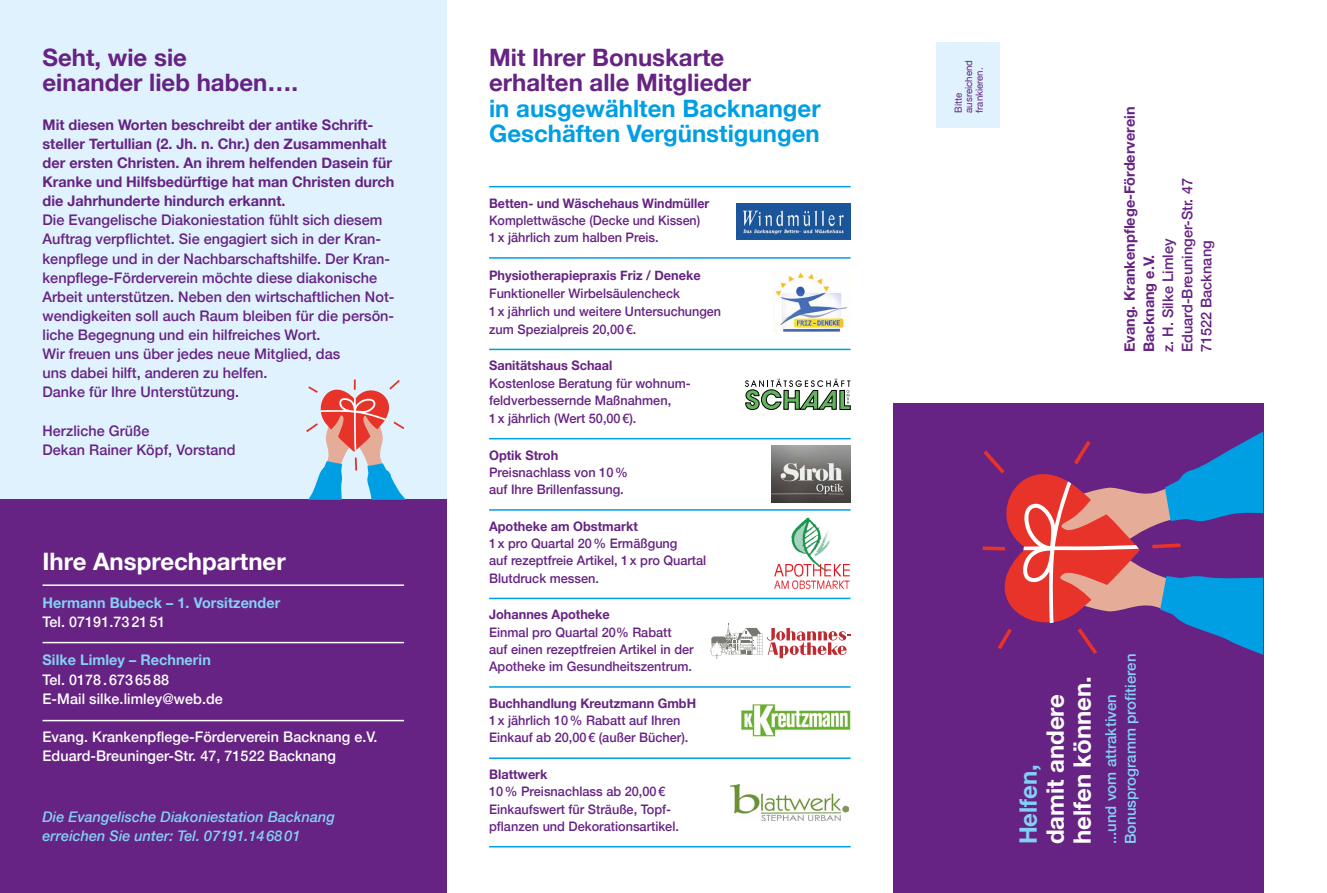
<style>
.page{position:relative;width:1327px;height:893px;background:#fff}
.page>*{position:absolute;margin:0;border:0;box-sizing:border-box;transform-origin:0 0}
.t1{font:700 24px/25.5px "Helvetica Neue";color:#662383}
.t2{font:700 24px/25.5px "Helvetica Neue";color:#009fe3}
.t3{font:700 24px/27px "Helvetica Neue";color:#fff}
.t4{font:700 24px "Helvetica Neue";color:#83d0f5}
.t5{font:500 15px/19.5px "Helvetica Neue";color:#83d0f5}
.t6{font:500 14.7px/19.2px "Helvetica Neue";color:#662383}
.t7{font:700 14.7px/19.2px "Helvetica Neue";color:#662383}
.t8{font:500 14.7px/19.2px "Helvetica Neue";letter-spacing:.005em;color:#fff}
.t9{font:italic 500 14.7px/19.2px "Helvetica Neue";letter-spacing:.005em;color:#83d0f5}
.t10{font:700 14.7px "Helvetica Neue";letter-spacing:.005em;color:#83d0f5}
.t11{font:500 13.2px/17.2px "Helvetica Neue";color:#662383}
.t12{font:700 13.2px "Helvetica Neue";color:#662383}
.t13{font:500 13.2px/17.2px "Helvetica Neue";color:#662383;scale:.95 1}
.t14{font:700 13.2px "Helvetica Neue";color:#662383;scale:.95 1}
.t15{font:9.75px/10.5px "Helvetica Neue";color:#662383}
</style>
<div class="page">
<div style="left:0;top:0;width:446px;height:500px;background:#dff2fd"></div>
<div style="left:0;top:500px;width:446px;height:393px;background:#662383"></div>
<svg style="left:304px;top:379px;width:102px;height:121px"></svg>
<hr style="left:43px;top:584px;width:361px;height:2px;background:#fff">
<hr style="left:43px;top:642px;width:361px;height:1px;background:#fff">
<hr style="left:43px;top:720px;width:361px;height:1px;background:#fff">
<hr style="left:489px;top:186px;width:361px;height:1px;background:#009fe3">
<hr style="left:489px;top:257px;width:361px;height:2px;background:#009fe3">
<hr style="left:489px;top:349px;width:361px;height:1px;background:#009fe3">
<hr style="left:489px;top:438px;width:361px;height:1px;background:#009fe3">
<hr style="left:489px;top:509px;width:361px;height:2px;background:#009fe3">
<hr style="left:489px;top:598px;width:361px;height:1px;background:#009fe3">
<hr style="left:489px;top:686px;width:361px;height:2px;background:#009fe3">
<hr style="left:489px;top:757px;width:361px;height:2px;background:#009fe3">
<hr style="left:489px;top:846px;width:361px;height:1px;background:#009fe3">
<img style="left:737px;top:203px;width:113px;height:36px">
<img style="left:773px;top:270px;width:75px;height:62px">
<svg style="left:745px;top:379px;width:105px;height:31px"></svg>
<img style="left:771px;top:445px;width:79px;height:58px">
<img style="left:774px;top:517px;width:76px;height:72px">
<img style="left:741px;top:705px;width:109px;height:32px">
<img style="left:731px;top:784px;width:117px;height:37px">
<svg style="left:710px;top:623px;width:140px;height:36px"></svg>
<div style="left:935px;top:43px;width:64px;height:85px;background:#dff2fd"></div>
<div style="left:893px;top:404px;width:370px;height:489px;background:#662383"></div>
<svg style="left:982px;top:431px;width:281px;height:224px"></svg>
<h1 class="t1" style="left:43px;top:45px;width:257px">Seht, wie sie<br>einander lieb haben….</h1>
<p class="t7" style="left:43px;top:115px;width:353px">Mit diesen Worten beschreibt der antike Schrift&shy;steller Tertullian (2. Jh. n. Chr.) den Zusammenhalt der ersten Christen. An ihrem helfenden Dasein für Kranke und Hilfsbedürftige hat man Christen durch die Jahrhunderte hindurch erkannt.</p>
<p class="t6" style="left:43px;top:209px;width:353px">Die Evangelische Diakoniestation fühlt sich diesem Auftrag verpflichtet. Sie engagiert sich in der Kran&shy;kenpflege und in der Nachbarschaftshilfe. Der Kran&shy;kenpflege-Förderverein möchte diese diakonische Arbeit unterstützen. Neben den wirtschaftlichen Not&shy;wendigkeiten soll auch Raum bleiben für die persön&shy;liche Begegnung und ein hilfreiches Wort.<br>Wir freuen uns über jedes neue Mitglied, das<br>uns dabei hilft, anderen zu helfen.<br>Danke für Ihre Unterstützung.</p>
<p class="t6" style="left:43px;top:420px;width:195px">Herzliche Grüße<br>Dekan Rainer Köpf, Vorstand</p>
<h1 class="t3" style="left:43px;top:548px;width:245px">Ihre Ansprechpartner</h1>
<p class="t10" style="left:43px;top:591px;width:239px">Hermann Bubeck – 1. Vorsitzender</p>
<p class="t8" style="left:43px;top:611px;width:124px">Tel. 07191.732151</p>
<p class="t10" style="left:43px;top:649px;width:170px">Silke Limley – Rechnerin</p>
<p class="t8" style="left:43px;top:669px;width:182px">Tel. 0178.6736588<br>E-Mail silke.limley@web.de</p>
<p class="t8" style="left:43px;top:726px;width:336px">Evang. Krankenpflege-Förderverein Backnang e.V.<br>Eduard-Breuninger-Str. 47, 71522 Backnang</p>
<p class="t9" style="left:43px;top:806px;width:294px">Die Evangelische Diakoniestation Backnang erreichen Sie unter: Tel. 07191.146801</p>
<h1 class="t1" style="left:489px;top:45px;width:264px">Mit Ihrer Bonuskarte erhalten alle Mitglieder</h1>
<h1 class="t2" style="left:489px;top:96px;width:333px">in ausgewählten Backnanger<br>Geschäften Vergünstigungen</h1>
<p class="t14" style="left:489px;top:193px;width:233px">Betten- und Wäschehaus Windmüller</p>
<p class="t13" style="left:489px;top:211px;width:224px">Komplettwäsche (Decke und Kissen)<br>1x jährlich zum halben Preis.</p>
<p class="t12" style="left:489px;top:265px;width:213px">Physiotherapiepraxis Friz / Deneke</p>
<p class="t11" style="left:489px;top:283px;width:233px;line-height:18px">Funktioneller Wirbelsäulencheck<br>1x jährlich und weitere Untersuchungen zum Spezialpreis 20,00€.</p>
<p class="t12" style="left:489px;top:355px;width:125px">Sanitätshaus Schaal</p>
<p class="t11" style="left:489px;top:373px;width:203px;line-height:17.7px">Kostenlose Beratung für wohnum&shy;feldverbessernde Maßnahmen,<br>1x jährlich (Wert 50,00€).</p>
<p class="t12" style="left:489px;top:445px;width:71px">Optik Stroh</p>
<p class="t11" style="left:489px;top:463px;width:140px">Preisnachlass von 10% auf Ihre Brillenfassung.</p>
<p class="t12" style="left:489px;top:516px;width:150px">Apotheke am Obstmarkt</p>
<p class="t11" style="left:489px;top:534px;width:219px">1x pro Quartal 20% Ermäßgung<br>auf rezeptfreie Artikel, 1x pro Quartal<br>Blutdruck messen.</p>
<p class="t12" style="left:489px;top:604px;width:122px">Johannes Apotheke</p>
<p class="t11" style="left:489px;top:622px;width:206px">Einmal pro Quartal 20% Rabatt<br>auf einen rezeptfreien Artikel in der<br>Apotheke im Gesundheitszentrum.</p>
<p class="t12" style="left:489px;top:693px;width:209px">Buchhandlung Kreutzmann GmbH</p>
<p class="t11" style="left:489px;top:711px;width:201px">1x jährlich 10% Rabatt auf Ihren<br>Einkauf ab 20,00€ (außer Bücher).</p>
<p class="t12" style="left:489px;top:764px;width:60px">Blattwerk</p>
<p class="t11" style="left:489px;top:782px;width:191px">10% Preisnachlass ab 20,00€<br>Einkaufswert für Sträuße, Topf&shy;pflanzen und Dekorationsartikel.</p>
<p class="t15" style="left:953px;top:113px;width:54px;rotate:-90deg">Bitte ausreichend frankieren.</p>
<p class="t7" style="left:1120px;top:352px;width:247px;rotate:-90deg">Evang. Krankenpflege-Förderverein<br>Backnang e.V.</p>
<p class="t6" style="left:1157px;top:352px;width:175px;rotate:-90deg">z. H. Silke Limley<br>Eduard-Breuninger-Str. 47<br>71522 Backnang</p>
<h1 class="t3" style="left:1042px;top:844px;width:170px;rotate:-90deg">damit andere helfen können.</h1>
<h1 class="t4" style="left:1009px;top:844px;width:82px;rotate:-90deg">Helfen,</h1>
<p class="t5" style="left:1100px;top:844px;width:192px;rotate:-90deg">...und vom attraktiven<br>Bonusprogramm profitieren</p>
</div>
